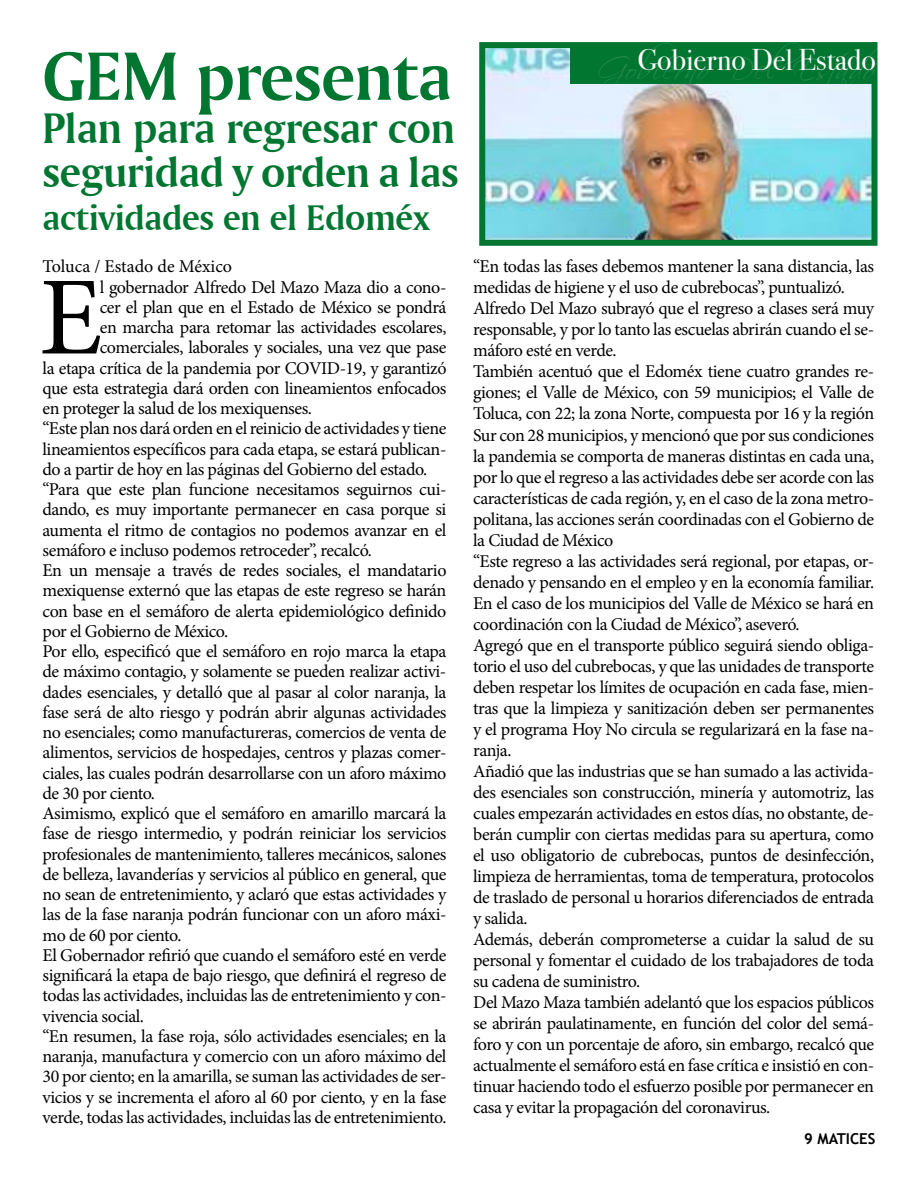
<style>
.page{position:relative;width:918px;height:1188px;background:#fff}
.page>*{position:absolute;margin:0;border:0;box-sizing:border-box;transform-origin:0 0}
.t1{font:111.45px "Minion Pro";color:#000}
.t2{font:72px "Amerigo BT Bold A";letter-spacing:-.01em;color:#007631}
.t3{font:45px/43.5px "Amerigo BT Bold A";letter-spacing:-.01em;color:#007631}
.t4{font:37.5px "Amerigo BT Bold A";letter-spacing:-.01em;color:#007631}
.t5{font:30px "Scriptina";letter-spacing:.04em;color:#fff}
.t6{font:30px "Bodoni Svty Two ITCTT";color:#fff}
.t7{font:18px/21px "Minion Pro";letter-spacing:-.025em;color:#000}
.t8{font:18px "Minion Pro";color:#000}
.t9{font:700 15px "Trebuchet MS";color:#000}
</style>
<div class="page">
<img style="left:486px;top:49px;width:385px;height:190px">
<div style="left:479px;top:42px;width:399px;height:204px;border:6px solid #007631"></div>
<div style="left:570px;top:45px;width:305px;height:38px;background:#007631"></div>
<h2 class="t2" style="left:43px;top:49px;width:411px">GEM presenta</h2>
<h3 class="t3" style="left:43px;top:110px;width:418px">Plan para regresar con seguridad y orden a las</h3>
<h3 class="t4" style="left:43px;top:204px;width:390px">actividades en el Edoméx</h3>
<p class="t8" style="left:43px;top:258px;width:191px">Toluca / Estado de México</p>
<h1 class="t1" style="left:39px;top:263px;width:65px">E</h1>
<p class="t7" style="left:100px;top:277px;width:348px">l gobernador Alfredo Del Mazo Maza dio a cono-</p>
<p class="t7" style="left:100px;top:297px;width:348px">cer el plan que en el Estado de México se pondrá</p>
<p class="t7" style="left:100px;top:318px;width:348px">en marcha para retomar las actividades escolares,</p>
<p class="t7" style="left:100px;top:338px;width:348px">comerciales, laborales y sociales, una vez que pase</p>
<p class="t7" style="left:43px;top:358px;width:405px">la etapa crítica de la pandemia por COVID-19, y garantizó</p>
<p class="t7" style="left:43px;top:378px;width:405px">que esta estrategia dará orden con lineamientos enfocados</p>
<p class="t7" style="left:43px;top:399px;width:271px">en proteger la salud de los mexiquenses.</p>
<p class="t7" style="left:43px;top:419px;width:405px">“Este plan nos dará orden en el reinicio de actividades y tiene</p>
<p class="t7" style="left:43px;top:439px;width:405px">lineamientos específicos para cada etapa, se estará publican-</p>
<p class="t7" style="left:43px;top:459px;width:386px">do a partir de hoy en las páginas del Gobierno del estado.</p>
<p class="t7" style="left:43px;top:480px;width:405px">“Para que este plan funcione necesitamos seguirnos cui-</p>
<p class="t7" style="left:43px;top:500px;width:405px">dando, es muy importante permanecer en casa porque si</p>
<p class="t7" style="left:43px;top:520px;width:405px">aumenta el ritmo de contagios no podemos avanzar en el</p>
<p class="t7" style="left:43px;top:540px;width:331px">semáforo e incluso podemos retroceder”, recalcó.</p>
<p class="t7" style="left:43px;top:561px;width:405px">En un mensaje a través de redes sociales, el mandatario</p>
<p class="t7" style="left:43px;top:581px;width:405px">mexiquense externó que las etapas de este regreso se harán</p>
<p class="t7" style="left:43px;top:601px;width:405px">con base en el semáforo de alerta epidemiológico definido</p>
<p class="t7" style="left:43px;top:621px;width:187px">por el Gobierno de México.</p>
<p class="t7" style="left:43px;top:642px;width:405px">Por ello, especificó que el semáforo en rojo marca la etapa</p>
<p class="t7" style="left:43px;top:662px;width:405px">de máximo contagio, y solamente se pueden realizar activi-</p>
<p class="t7" style="left:43px;top:682px;width:405px">dades esenciales, y detalló que al pasar al color naranja, la</p>
<p class="t7" style="left:43px;top:702px;width:405px">fase será de alto riesgo y podrán abrir algunas actividades</p>
<p class="t7" style="left:43px;top:723px;width:405px">no esenciales; como manufactureras, comercios de venta de</p>
<p class="t7" style="left:43px;top:743px;width:405px">alimentos, servicios de hospedajes, centros y plazas comer-</p>
<p class="t7" style="left:43px;top:763px;width:405px">ciales, las cuales podrán desarrollarse con un aforo máximo</p>
<p class="t7" style="left:43px;top:783px;width:114px">de 30 por ciento.</p>
<p class="t7" style="left:43px;top:804px;width:405px">Asimismo, explicó que el semáforo en amarillo marcará la</p>
<p class="t7" style="left:43px;top:824px;width:405px">fase de riesgo intermedio, y podrán reiniciar los servicios</p>
<p class="t7" style="left:43px;top:844px;width:405px">profesionales de mantenimiento, talleres mecánicos, salones</p>
<p class="t7" style="left:43px;top:864px;width:405px">de belleza, lavanderías y servicios al público en general, que</p>
<p class="t7" style="left:43px;top:885px;width:405px">no sean de entretenimiento, y aclaró que estas actividades y</p>
<p class="t7" style="left:43px;top:905px;width:405px">las de la fase naranja podrán funcionar con un aforo máxi-</p>
<p class="t7" style="left:43px;top:925px;width:141px">mo de 60 por ciento.</p>
<p class="t7" style="left:43px;top:945px;width:405px">El Gobernador refirió que cuando el semáforo esté en verde</p>
<p class="t7" style="left:43px;top:966px;width:405px">significará la etapa de bajo riesgo, que definirá el regreso de</p>
<p class="t7" style="left:43px;top:986px;width:405px">todas las actividades, incluidas las de entretenimiento y con-</p>
<p class="t7" style="left:43px;top:1006px;width:103px">vivencia social.</p>
<p class="t7" style="left:43px;top:1026px;width:405px">“En resumen, la fase roja, sólo actividades esenciales; en la</p>
<p class="t7" style="left:43px;top:1047px;width:405px">naranja, manufactura y comercio con un aforo máximo del</p>
<p class="t7" style="left:43px;top:1067px;width:405px">30 por ciento; en la amarilla, se suman las actividades de ser-</p>
<p class="t7" style="left:43px;top:1087px;width:405px">vicios y se incrementa el aforo al 60 por ciento, y en la fase</p>
<p class="t7" style="left:43px;top:1107px;width:405px">verde, todas las actividades, incluidas las de entretenimiento.</p>
<h3 class="t5" style="left:598px;top:51px;width:301px">Gobierno DelEstado</h3>
<h3 class="t6" style="left:637px;top:48px;width:240px">Gobierno Del Estado</h3>
<p class="t7" style="left:473px;top:257px;width:403px">“En todas las fases debemos mantener la sana distancia, las medidas de higiene y el uso de cubrebocas”, puntualizó.<br>Alfredo Del Mazo subrayó que el regreso a clases será muy responsable, y por lo tanto las escuelas abrirán cuando el se&shy;máforo esté en verde.<br>También acentuó que el Edoméx tiene cuatro grandes re&shy;giones; el Valle de México, con 59 municipios; el Valle de Toluca, con 22; la zona Norte, compuesta por 16 y la región Sur con 28 municipios, y mencionó que por sus condiciones la pandemia se comporta de maneras distintas en cada una, por lo que el regreso a las actividades debe ser acorde con las características de cada región, y, en el caso de la zona metro&shy;politana, las acciones serán coordinadas con el Gobierno de la Ciudad de México<br>“Este regreso a las actividades será regional, por etapas, or&shy;denado y pensando en el empleo y en la economía familiar.<br>En el caso de los municipios del Valle de México se hará en coordinación con la Ciudad de México”, aseveró.<br>Agregó que en el transporte público seguirá siendo obliga&shy;torio el uso del cubrebocas, y que las unidades de transporte deben respetar los límites de ocupación en cada fase, mien&shy;tras que la limpieza y sanitización deben ser permanentes y el programa Hoy No circula se regularizará en la fase na&shy;ranja.<br>Añadió que las industrias que se han sumado a las activida&shy;des esenciales son construcción, minería y automotriz, las cuales empezarán actividades en estos días, no obstante, de&shy;berán cumplir con ciertas medidas para su apertura, como el uso obligatorio de cubrebocas, puntos de desinfección, limpieza de herramientas, toma de temperatura, protocolos de traslado de personal u horarios diferenciados de entrada y salida.<br>Además, deberán comprometerse a cuidar la salud de su personal y fomentar el cuidado de los trabajadores de toda su cadena de suministro.<br>Del Mazo Maza también adelantó que los espacios públicos se abrirán paulatinamente, en función del color del semá&shy;foro y con un porcentaje de aforo, sin embargo, recalcó que actualmente el semáforo está en fase crítica e insistió en con&shy;tinuar haciendo todo el esfuerzo posible por permanecer en casa y evitar la propagación del coronavirus.</p>
<p class="t9" style="left:804px;top:1130px;width:73px">9 MATICES</p>
</div>
